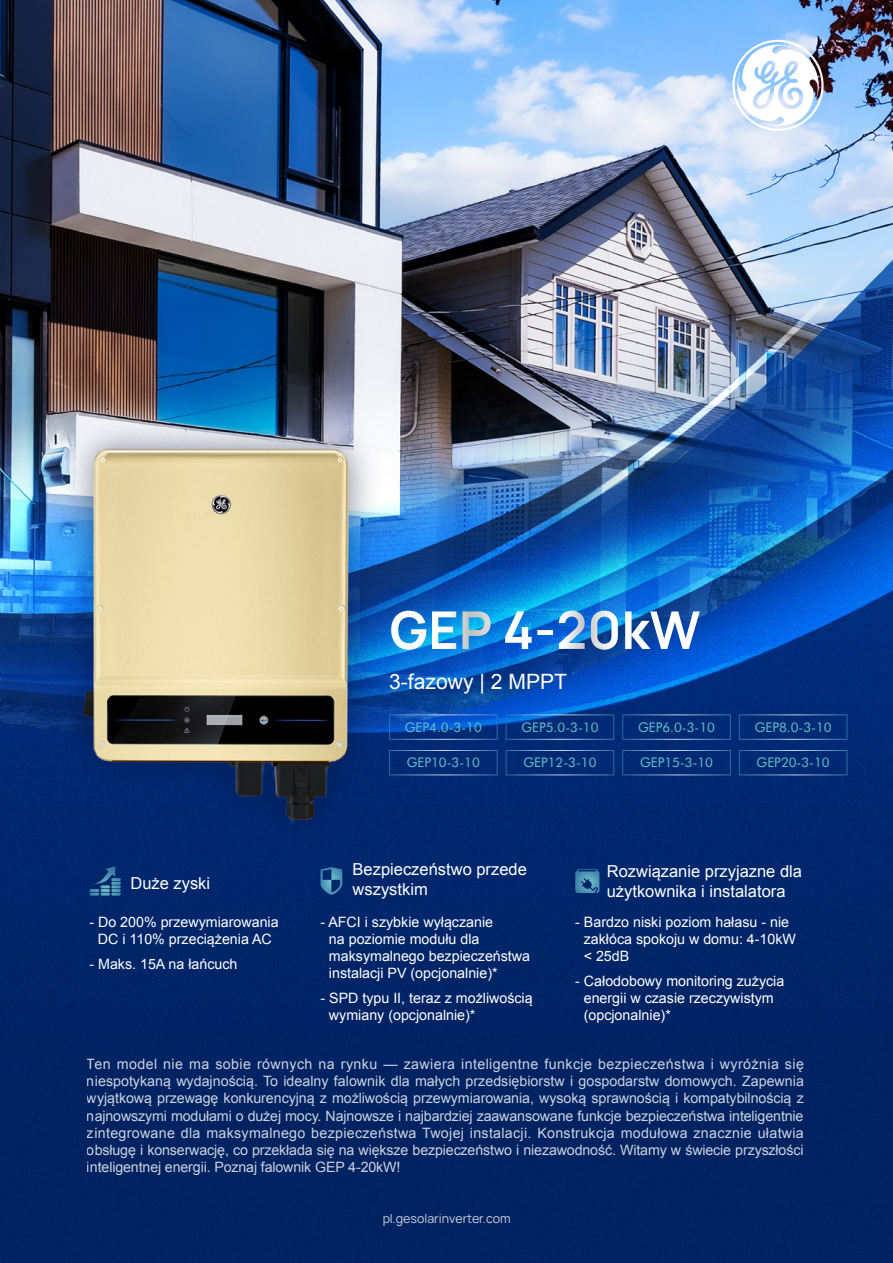
<style>
.page{position:relative;width:893px;height:1263px;background:#fff}
.page>*{position:absolute;margin:0;border:0;box-sizing:border-box;transform-origin:0 0}
.t1{font:700 49.95px "Manrope 3";color:#fff}
.t2{font:21.15px "Arial";color:#fff}
.t3{font:16.5px/19.8px "Arial";color:#fff}
.t4{font:14.25px/17.1px "Arial";color:#fff}
.t5{font:13.2px "Futura BT";color:#66bec8}
.t6{font:12px "Manrope 3";color:#fff}
</style>
<div class="page">
<img style="left:0;top:0;width:893px;height:1263px">
<svg style="left:732px;top:40px;width:91px;height:91px"></svg>
<svg style="left:90px;top:866px;width:31px;height:30px"></svg>
<svg style="left:575px;top:869px;width:24px;height:24px"></svg>
<svg style="left:320px;top:867px;width:22px;height:28px"></svg>
<p class="t1" style="left:389px;top:597px;width:313px">GEP 4-20kW</p>
<p class="t2" style="left:389px;top:668px;width:179px">3-fazowy | 2 MPPT</p>
<p class="t3" style="left:130px;top:874px;width:81px">Duże zyski</p>
<p class="t4" style="left:89px;top:913px;width:191px;text-align:center">- Do 200% przewymiarowania<br>DC i 110% przeciążenia AC</p>
<p class="t4" style="left:89px;top:955px;width:150px">- Maks. 15A na łańcuch</p>
<p class="t5" style="left:405px;top:719px;width:78px">GEP4.0-3-10</p>
<p class="t5" style="left:521px;top:719px;width:78px">GEP5.0-3-10</p>
<p class="t5" style="left:638px;top:719px;width:78px">GEP6.0-3-10</p>
<p class="t5" style="left:755px;top:719px;width:78px">GEP8.0-3-10</p>
<p class="t5" style="left:407px;top:754px;width:75px">GEP10-3-10</p>
<p class="t5" style="left:523px;top:754px;width:75px">GEP12-3-10</p>
<p class="t5" style="left:640px;top:754px;width:75px">GEP15-3-10</p>
<p class="t5" style="left:757px;top:754px;width:75px">GEP20-3-10</p>
<p class="t3" style="left:353px;top:860px;width:176px">Bezpieczeństwo przede wszystkim</p>
<p class="t4" style="left:329px;top:913px;width:203px;text-indent:-9px">- AFCI i szybkie wyłączanie<br>na poziomie modułu dla maksymalnego bezpieczeństwa instalacji PV (opcjonalnie)*</p>
<p class="t4" style="left:329px;top:989px;width:205px;text-indent:-9px">- SPD typu II, teraz z możliwością wymiany (opcjonalnie)*</p>
<p class="t3" style="left:607px;top:861px;width:197px">Rozwiązanie przyjazne dla użytkownika i instalatora</p>
<p class="t4" style="left:584px;top:913px;width:214px;text-indent:-9px">- Bardzo niski poziom hałasu - nie zakłóca spokoju w domu: 4-10kW &lt; 25dB</p>
<p class="t4" style="left:584px;top:972px;width:202px;text-indent:-9px">- Całodobowy monitoring zużycia energii w czasie rzeczywistym (opcjonalnie)*</p>
<p class="t4" style="left:87px;top:1056px;width:718px;text-align:justify">Ten model nie ma sobie równych na rynku — zawiera inteligentne funkcje bezpieczeństwa i wyróżnia się niespotykaną wydajnością. To idealny falownik dla małych przedsiębiorstw i gospodarstw domowych. Zapewnia wyjątkową przewagę konkurencyjną z możliwością przewymiarowania, wysoką sprawnością i kompatybilnością z najnowszymi modułami o dużej mocy. Najnowsze i najbardziej zaawansowane funkcje bezpieczeństwa inteligentnie zintegrowane dla maksymalnego bezpieczeństwa Twojej instalacji. Konstrukcja modułowa znacznie ułatwia obsługę i konserwację, co przekłada się na większe bezpieczeństwo i niezawodność. Witamy w świecie przyszłości inteligentnej energii. Poznaj falownik GEP 4-20kW!</p>
<p class="t6" style="left:382px;top:1211px;width:130px">pl.gesolarinverter.com</p>
</div>
